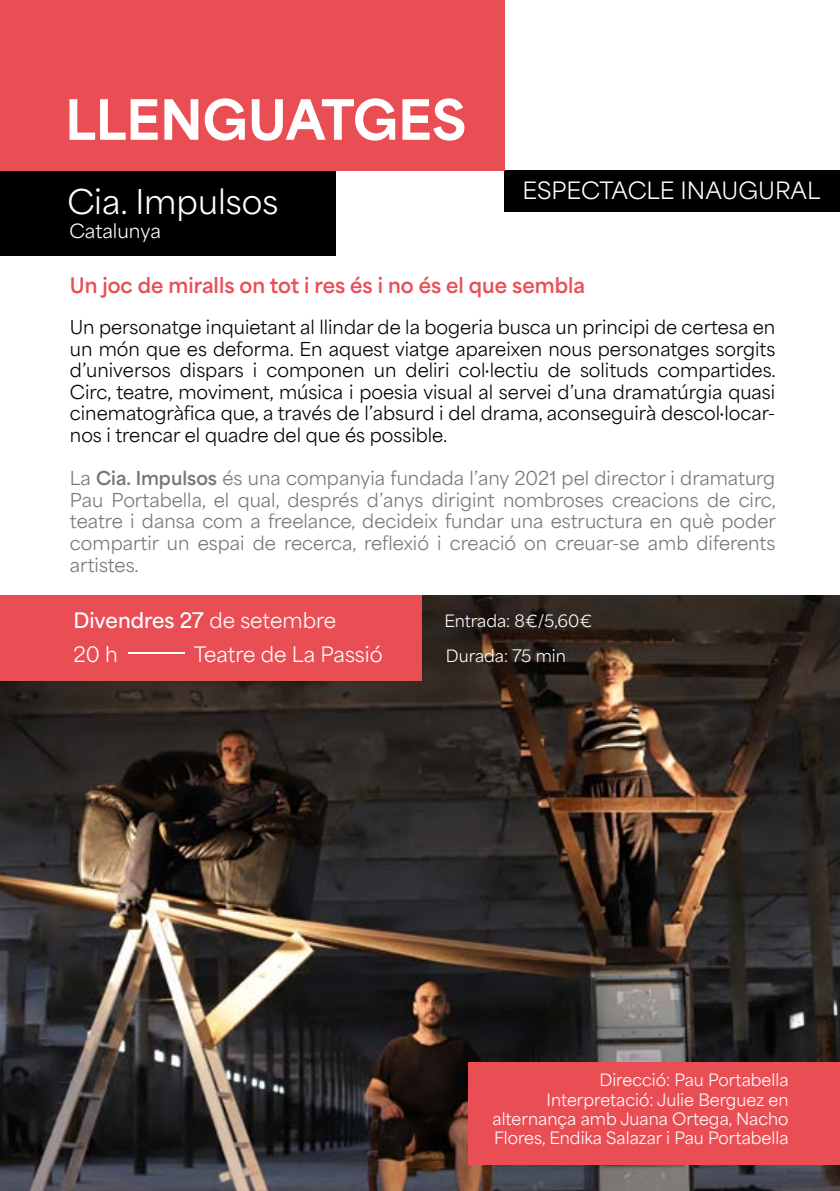
<style>
.page{position:relative;width:840px;height:1191px;background:#fff}
.page>*{position:absolute;margin:0;border:0;box-sizing:border-box;transform-origin:0 0}
.t1{font:800 52px "Area Normal";color:#fff}
.t2{font:32px "Area Normal";color:#fff}
.t3{font:22.4px "Area Normal";color:#fff}
.t4{font:700 20px "Area Normal";color:#ea4e55}
.t5{font:20px/34.4px "Area Normal";color:#fff}
.t6{font:18.4px "Area Normal";color:#fff}
.t7{font:18px/21.6px "Area Normal";color:#000;text-align:justify}
.t8{font:18px/21.6px "Area Normal";color:#777776;text-align:justify}
.t9{font:16px/19.2px "Area Normal";color:#fff}
.s1{font-weight:700}
.s2{font-weight:600}
</style>
<div class="page">
<img style="left:0;top:595px;width:839px;height:596px">
<div style="left:0;top:595px;width:421px;height:85px;background:#ea4e55"></div>
<div style="left:468px;top:1062px;width:371px;height:102px;background:#ea4e55"></div>
<div style="left:503px;top:170px;width:336px;height:42px;background:#000"></div>
<hr style="left:128px;top:652px;width:56px;height:1px;background:#fff">
<div style="left:0;top:170px;width:336px;height:85px;background:#000"></div>
<div style="left:0;top:0;width:504px;height:170px;background:#ea4e55"></div>
<h1 class="t1" style="left:65px;top:73px;width:402px">LLENGUATGES</h1>
<h2 class="t2" style="left:67px;top:173px;width:212px">Cia. Impulsos</h2>
<p class="t6" style="left:69px;top:214px;width:93px">Catalunya</p>
<p class="t3" style="left:522px;top:171px;width:299px">ESPECTACLE INAUGURAL</p>
<p class="t4" style="left:70px;top:267px;width:516px">Un joc de miralls on tot i res és i no és el que sembla</p>
<p class="t7" style="left:70px;top:314px;width:707px">Un personatge inquietant al llindar de la bogeria busca un principi de certesa en un món que es deforma. En aquest viatge apareixen nous personatges sorgits d’universos dispars i componen un deliri col·lectiu de solituds compartides.<br>Circ, teatre, moviment, música i poesia visual al servei d’una dramatúrgia quasi cinematogràfica que, a través de l’absurd i del drama, aconseguirà descol·locar&shy;nos i trencar el quadre del que és possible.</p>
<p class="t8" style="left:70px;top:465px;width:707px">La <span class="s1">Cia. Impulsos</span> és una companyia fundada l’any 2021 pel director i dramaturg Pau Portabella, el qual, després d’anys dirigint nombroses creacions de circ, teatre i dansa com a freelance, decideix fundar una estructura en què poder compartir un espai de recerca, reflexió i creació on creuar-se amb diferents artistes.</p>
<p class="t5" style="left:73px;top:600px;width:264px"><span class="s2">Divendres 27</span> de setembre<br>20 h</p>
<p class="t9" style="left:444px;top:601px;width:149px;line-height:35px">Entrada: 8€/5,60€<br>Durada: 75 min</p>
<p class="t5" style="left:193px;top:635px;width:190px">Teatre de La Passió</p>
<p class="t9" style="left:492px;top:1068px;width:297px;text-align:right">Direcció: Pau Portabella Interpretació: Julie Berguez en alternança amb Juana Ortega, Nacho Flores, Endika Salazar i Pau Portabella</p>
</div>
